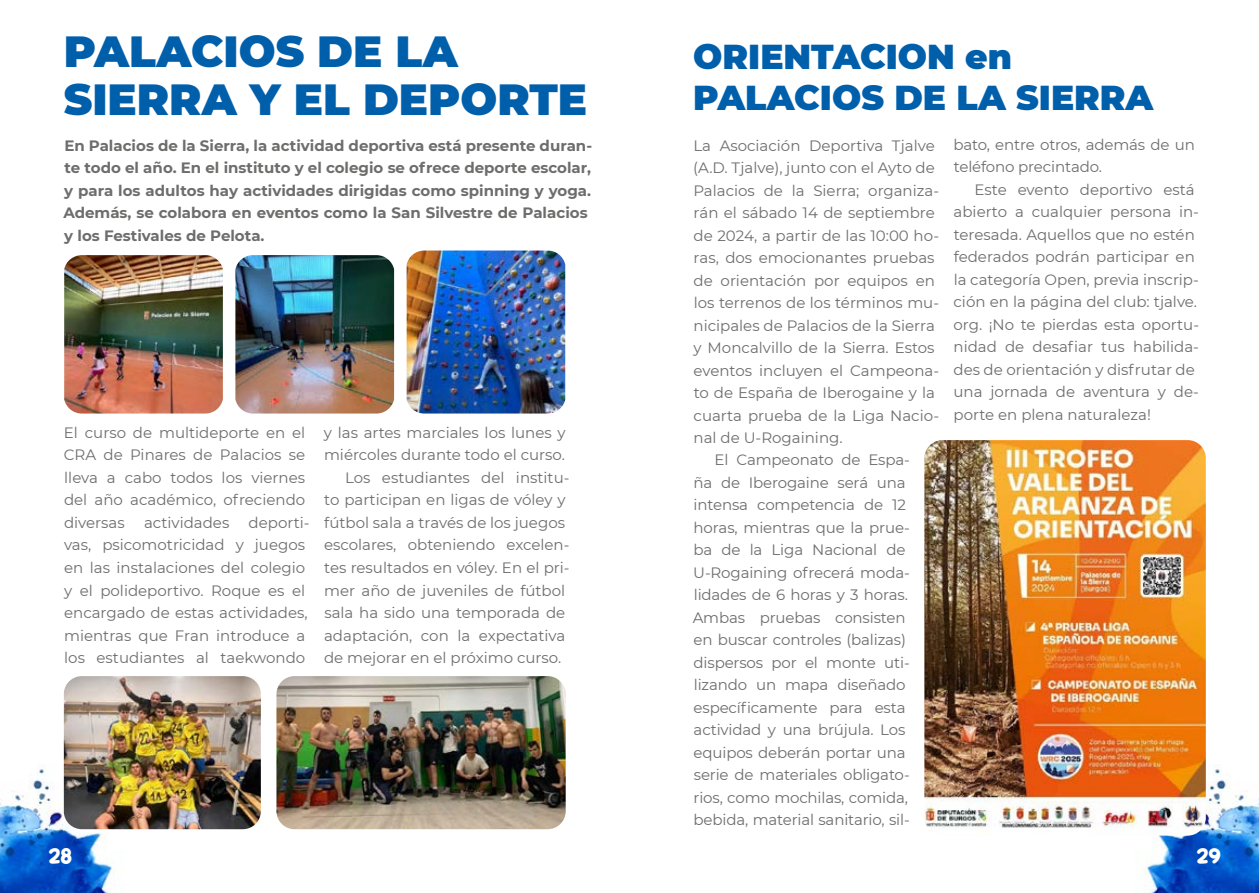
<style>
.page{position:relative;width:1259px;height:893px;background:#fff}
.page>*{position:absolute;margin:0;border:0;box-sizing:border-box;transform-origin:0 0}
.t1{font:900 43.5px/48px "Montserrat";color:#005fab}
.t2{font:900 34.5px/41.4px "Montserrat";color:#005fab}
.t3{font:24px "Mabook";color:#fff}
.t4{font:15px/22.5px "Montserrat";color:#6d6d6c}
.t5{font:700 15px/22.5px "Montserrat";color:#6d6d6c}
</style>
<div class="page">
<img style="left:0;top:765px;width:128px;height:128px">
<img style="left:1144px;top:765px;width:115px;height:128px">
<img style="left:407px;top:251px;width:158px;height:163px">
<img style="left:64px;top:255px;width:159px;height:159px">
<img style="left:235px;top:255px;width:159px;height:159px">
<img style="left:64px;top:676px;width:197px;height:153px">
<img style="left:276px;top:676px;width:290px;height:153px">
<img style="left:924px;top:440px;width:281px;height:396px">
<h1 class="t1" style="left:64px;top:24px;width:525px">PALACIOS DE LA<br>SIERRA Y EL DEPORTE</h1>
<h2 class="t2" style="left:693px;top:34px;width:462px">ORIENTACION en<br>PALACIOS DE LA SIERRA</h2>
<p class="t5" style="left:63px;top:133px;width:530px">En Palacios de la Sierra, la actividad deportiva está presente duran&shy;te todo el año. En el instituto y el colegio se ofrece deporte escolar, y para los adultos hay actividades dirigidas como spinning y yoga.<br>Además, se colabora en eventos como la San Silvestre de Palacios y los Festivales de Pelota.</p>
<p class="t4" style="left:693px;top:133px;width:247px">La Asociación Deportiva Tjalve (A.D. Tjalve), junto con el Ayto de<br>Palacios de la Sierra; organiza&shy;rán el sábado 14 de septiembre de 2024, a partir de las 10:00 ho&shy;ras, dos emocionantes pruebas de orientación por equipos en los terrenos de los términos mu&shy;nicipales de Palacios de la Sierra y Moncalvillo de la Sierra. Estos eventos incluyen el Campeona&shy;to de España de Iberogaine y la cuarta prueba de la Liga Nacio-</p>
<p class="t4" style="left:953px;top:132px;width:243px">bato, entre otros, además de un teléfono precintado.</p>
<p class="t4" style="left:953px;top:177px;width:247px;text-indent:21px">Este evento deportivo está abierto a cualquier persona in&shy;teresada. Aquellos que no estén federados podrán participar en la categoría Open, previa inscrip&shy;ción en la página del club: tjalve. org. ¡No te pierdas esta oportu&shy;nidad de desafiar tus habilida&shy;des de orientación y disfrutar de una jornada de aventura y de&shy;porte en plena naturaleza!</p>
<p class="t4" style="left:64px;top:421px;width:243px;text-align:justify">El curso de multideporte en el CRA de Pinares de Palacios se lleva a cabo todos los viernes del año académico, ofreciendo diversas</p>
<p class="t4" style="left:64px;top:511px;width:247px;text-indent:185px">deporti&shy;vas, psicomotricidad y juegos en las instalaciones del colegio y el polideportivo. Roque es el encargado de estas actividades, mientras que Fran introduce a los estudiantes al taekwondo</p>
<p class="t4" style="left:144px;top:511px;width:87px">actividades</p>
<p class="t4" style="left:324px;top:421px;width:243px">y las artes marciales los lunes y</p>
<p class="t4" style="left:324px;top:443px;width:242px">miércoles durante todo el curso.</p>
<p class="t4" style="left:345px;top:466px;width:226px">Los estudiantes del institu-</p>
<p class="t4" style="left:324px;top:488px;width:243px">to participan en ligas de vóley y</p>
<p class="t4" style="left:324px;top:511px;width:242px">fútbol sala a través de los juegos</p>
<p class="t4" style="left:324px;top:533px;width:247px">escolares, obteniendo excelen-</p>
<p class="t4" style="left:324px;top:556px;width:247px">tes resultados en vóley. En el pri-</p>
<p class="t4" style="left:324px;top:578px;width:243px">mer año de juveniles de fútbol</p>
<p class="t4" style="left:324px;top:601px;width:242px">sala ha sido una temporada de</p>
<p class="t4" style="left:324px;top:623px;width:243px">adaptación, con la expectativa</p>
<p class="t4" style="left:324px;top:646px;width:239px">de mejorar en el próximo curso.</p>
<p class="t4" style="left:693px;top:425px;width:151px">nal de U-Rogaining.</p>
<p class="t4" style="left:714px;top:448px;width:197px">El Campeonato de Espa-</p>
<p class="t4" style="left:693px;top:470px;width:213px">ña de Iberogaine será una</p>
<p class="t4" style="left:693px;top:493px;width:214px">intensa competencia de 12</p>
<p class="t4" style="left:693px;top:515px;width:218px">horas, mientras que la prue-</p>
<p class="t4" style="left:693px;top:538px;width:213px">ba de la Liga Nacional de</p>
<p class="t4" style="left:693px;top:560px;width:218px">U-Rogaining ofrecerá moda-</p>
<p class="t4" style="left:694px;top:583px;width:216px">lidades de 6 horas y 3 horas.</p>
<p class="t4" style="left:692px;top:605px;width:214px">Ambas pruebas consisten</p>
<p class="t4" style="left:693px;top:628px;width:214px">en buscar controles (balizas)</p>
<p class="t4" style="left:693px;top:650px;width:218px">dispersos por el monte uti-</p>
<p class="t4" style="left:694px;top:673px;width:213px">lizando un mapa diseñado</p>
<p class="t4" style="left:693px;top:695px;width:213px">específicamente para esta</p>
<p class="t4" style="left:693px;top:718px;width:213px">actividad y una brújula. Los</p>
<p class="t4" style="left:693px;top:740px;width:213px">equipos deberán portar una</p>
<p class="t4" style="left:694px;top:763px;width:217px">serie de materiales obligato-</p>
<p class="t4" style="left:693px;top:785px;width:216px">rios, como mochilas, comida,</p>
<p class="t4" style="left:693px;top:808px;width:218px">bebida, material sanitario, sil-</p>
<h3 class="t3" style="left:49px;top:843px;width:25px">28</h3>
<h3 class="t3" style="left:1196px;top:843px;width:25px">29</h3>
</div>
